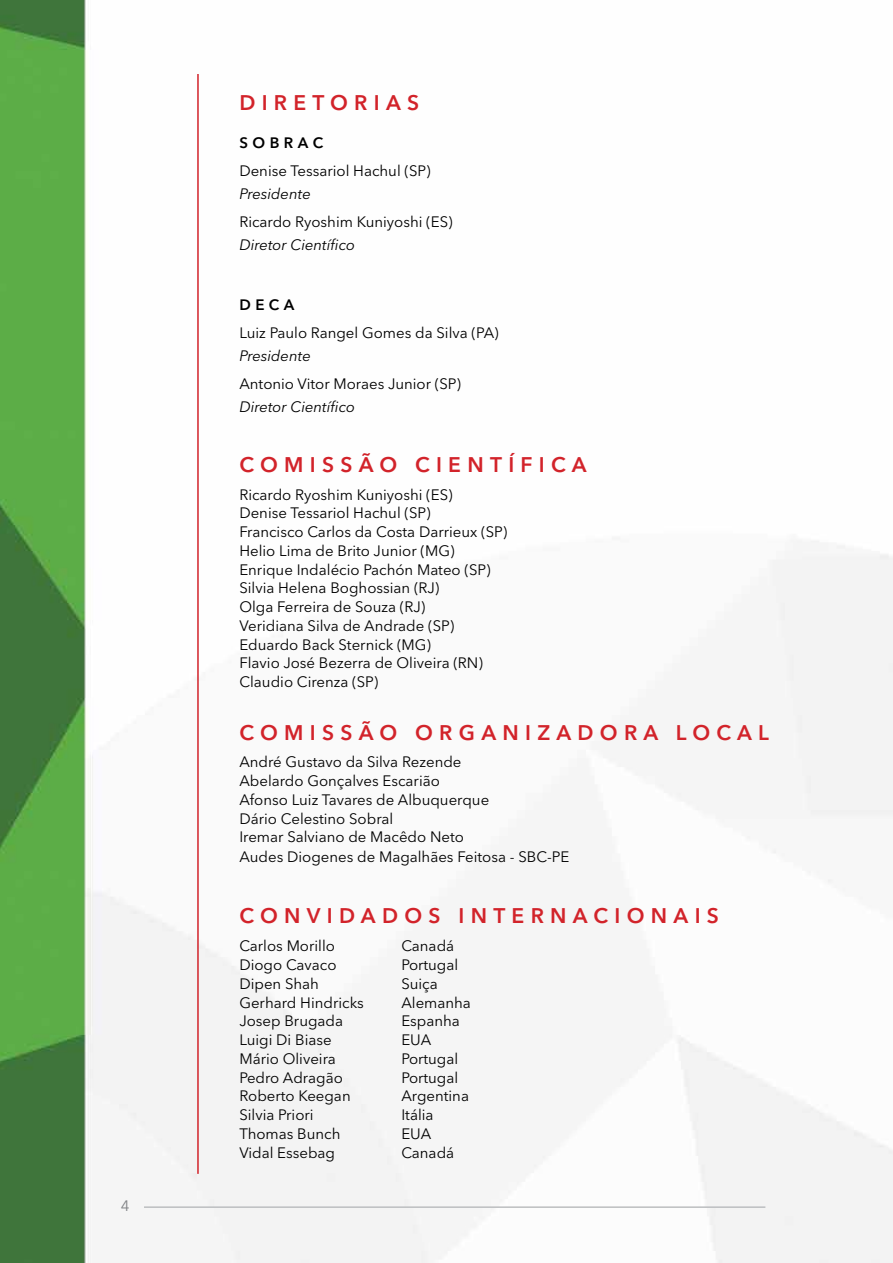
<style>
.page{position:relative;width:893px;height:1263px;background:#fff}
.page>*{position:absolute;margin:0;border:0;box-sizing:border-box;transform-origin:0 0}
.t1{font:600 21px "Avenir Next LT Pro";letter-spacing:.3em;color:#d2232a}
.t2{font:15px/18.8px "Avenir Next LT Pro";color:#000}
.t3{font:italic 15px "Avenir Next LT Pro";color:#000}
.t4{font:600 15px "Avenir Next LT Pro";letter-spacing:.3em;color:#000}
.t5{font:15px "Avenir Next LT Pro";color:#808285}
</style>
<div class="page">
<img style="left:0;top:0;width:893px;height:1263px">
<hr style="left:197px;top:74px;width:2px;height:1100px;background:#d2232a">
<hr style="left:144px;top:1206px;width:621px;height:2px;background:#bcbec0">
<p class="t5" style="left:121px;top:1197px;width:10px">4</p>
<h1 class="t1" style="left:239px;top:90px;width:181px">DIRETORIAS</h1>
<p class="t4" style="left:239px;top:134px;width:85px">SOBRAC</p>
<p class="t2" style="left:239px;top:162px;width:193px">Denise Tessariol Hachul (SP)</p>
<p class="t3" style="left:239px;top:185px;width:73px">Presidente</p>
<p class="t2" style="left:239px;top:213px;width:215px">Ricardo Ryoshim Kuniyoshi (ES)</p>
<p class="t3" style="left:239px;top:236px;width:117px">Diretor Científico</p>
<p class="t4" style="left:239px;top:296px;width:56px">DECA</p>
<p class="t2" style="left:239px;top:324px;width:261px">Luiz Paulo Rangel Gomes da Silva (PA)</p>
<p class="t3" style="left:239px;top:347px;width:73px">Presidente</p>
<p class="t2" style="left:239px;top:375px;width:223px">Antonio Vitor Moraes Junior (SP)</p>
<p class="t3" style="left:239px;top:398px;width:117px">Diretor Científico</p>
<h1 class="t1" style="left:239px;top:452px;width:85px">CO MISS</h1>
<h1 class="t1" style="left:359px;top:452px;width:197px">ÃO CIE NT ÍFICA</h1>
<p class="t2" style="left:239px;top:485px;width:270px">Ricardo Ryoshim Kuniyoshi (ES)<br>Denise Tessariol Hachul (SP)<br>Francisco Carlos da Costa Darrieux (SP)<br>Helio Lima de Brito Junior (MG)<br>Enrique Indalécio Pachón Mateo (SP)<br>Silvia Helena Boghossian (RJ)<br>Olga Ferreira de Souza (RJ)<br>Veridiana Silva de Andrade (SP)<br>Eduardo Back Sternick (MG)<br>Flavio José Bezerra de Oliveira (RN)<br>Claudio Cirenza (SP)</p>
<h1 class="t1" style="left:239px;top:720px;width:531px">COM ISSÃO ORGAN IZADORA LOCAL</h1>
<p class="t2" style="left:239px;top:753px;width:332px">André Gustavo da Silva Rezende<br>Abelardo Gonçalves Escarião<br>Afonso Luiz Tavares de Albuquerque<br>Dário Celestino Sobral<br>Iremar Salviano de Macêdo Neto<br>Audes Diogenes de Magalhães Feitosa - SBC-PE</p>
<h1 class="t1" style="left:239px;top:903px;width:481px">CON VIDADOS IN TERN ACION AIS</h1>
<p class="t2" style="left:239px;top:936px;width:97px">Carlos Morillo</p>
<p class="t2" style="left:401px;top:936px;width:54px">Canadá</p>
<p class="t2" style="left:239px;top:955px;width:99px">Diogo Cavaco</p>
<p class="t2" style="left:401px;top:955px;width:58px">Portugal</p>
<p class="t2" style="left:239px;top:974px;width:81px">Dipen Shah</p>
<p class="t2" style="left:401px;top:974px;width:38px">Suiça</p>
<p class="t2" style="left:239px;top:993px;width:126px">Gerhard Hindricks</p>
<p class="t2" style="left:401px;top:993px;width:71px">Alemanha</p>
<p class="t2" style="left:239px;top:1011px;width:105px">Josep Brugada</p>
<p class="t2" style="left:401px;top:1011px;width:60px">Espanha</p>
<p class="t2" style="left:239px;top:1030px;width:94px">Luigi Di Biase</p>
<p class="t2" style="left:401px;top:1030px;width:31px">EUA</p>
<p class="t2" style="left:239px;top:1049px;width:98px">Mário Oliveira</p>
<p class="t2" style="left:401px;top:1049px;width:58px">Portugal</p>
<p class="t2" style="left:239px;top:1068px;width:105px">Pedro Adragão</p>
<p class="t2" style="left:401px;top:1068px;width:58px">Portugal</p>
<p class="t2" style="left:239px;top:1086px;width:113px">Roberto Keegan</p>
<p class="t2" style="left:401px;top:1086px;width:69px">Argentina</p>
<p class="t2" style="left:239px;top:1105px;width:76px">Silvia Priori</p>
<p class="t2" style="left:401px;top:1105px;width:34px">Itália</p>
<p class="t2" style="left:239px;top:1124px;width:103px">Thomas Bunch</p>
<p class="t2" style="left:401px;top:1124px;width:31px">EUA</p>
<p class="t2" style="left:239px;top:1143px;width:97px">Vidal Essebag</p>
<p class="t2" style="left:401px;top:1143px;width:54px">Canadá</p>
</div>
